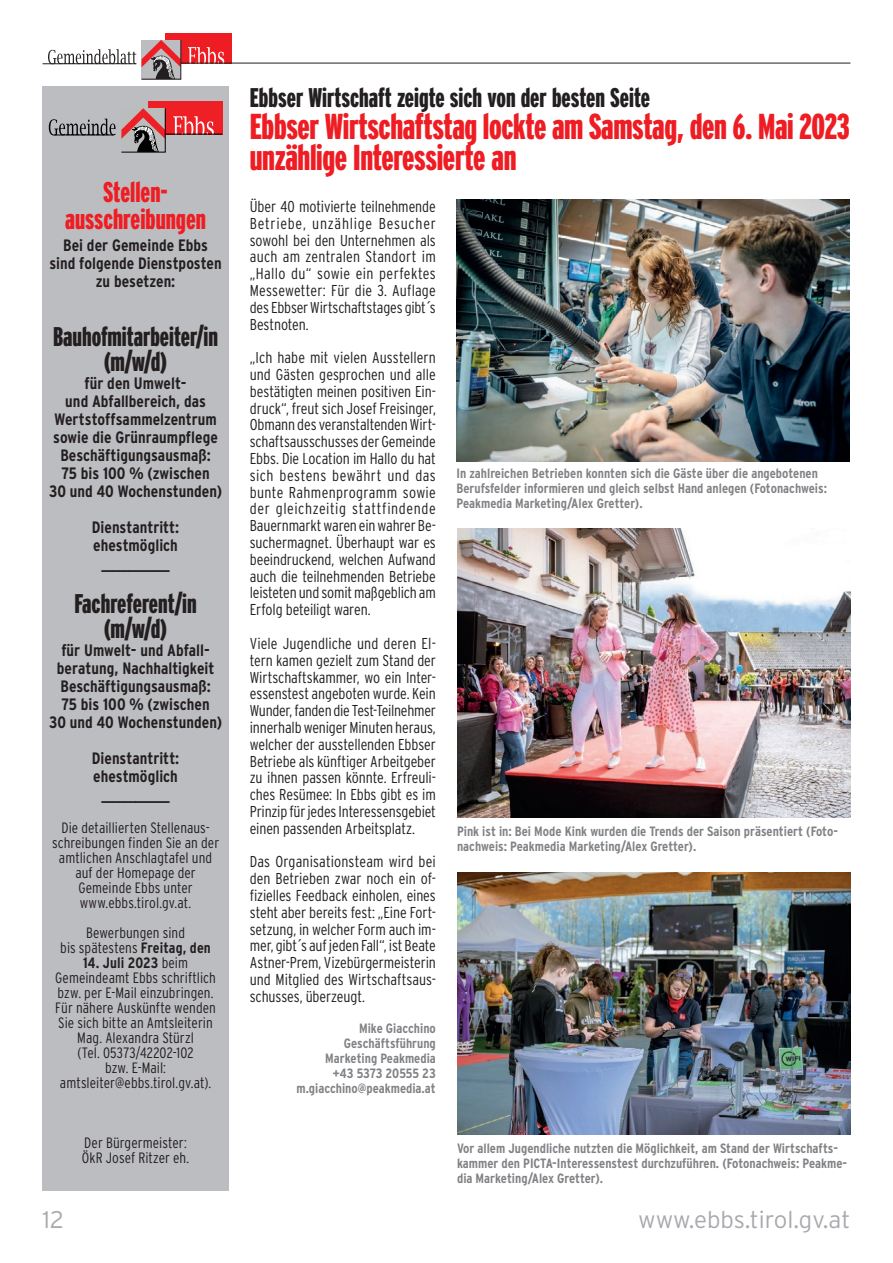
<style>
.page{position:relative;width:893px;height:1263px;background:#fff}
.page>*{position:absolute;margin:0;border:0;box-sizing:border-box;transform-origin:0 0}
.t1{font:900 36px/31.5px "Interstate Compressed";letter-spacing:-.01em;color:#ee1d23}
.t2{font:900 28.5px/27px "Interstate Compressed";color:#ee1d23;text-align:center}
.t3{font:900 27px/25.5px "Interstate Compressed";color:#231f20;text-align:center}
.t4{font:300 24px "Interstate";color:#a8a9ad}
.t5{font:700 16.5px/18px "Interstate Condensed";color:#231f20;text-align:center}
.t6{font:300 15.75px/16.8px "Interstate Condensed";letter-spacing:-.01em;color:#231f20;text-align:justify}
.t7{font:300 15px/15px "Interstate Condensed";letter-spacing:.005em;color:#231f20;text-align:center}
.t8{font:700 13.5px/15px "Interstate Condensed";color:#808285}
.s1{font-weight:700}
</style>
<div class="page">
<div style="left:165px;top:33px;width:67px;height:31px;background:#ee1d23"></div>
<hr style="left:43px;top:63px;width:93px;height:1px;background:#231f20">
<svg style="left:188px;top:47px;width:36px;height:16px"></svg>
<svg style="left:48px;top:40px;width:133px;height:40px"></svg>
<hr style="left:181px;top:63px;width:669px;height:1px;background:#231f20">
<img style="left:456px;top:199px;width:394px;height:263px">
<img style="left:457px;top:528px;width:393px;height:290px">
<img style="left:457px;top:873px;width:393px;height:262px">
<div style="left:43px;top:86px;width:186px;height:1105px;background:#bcbdc0"></div>
<div style="left:148px;top:101px;width:74px;height:34px;background:#ee2026"></div>
<svg style="left:173px;top:116px;width:41px;height:18px"></svg>
<svg style="left:49px;top:108px;width:117px;height:45px"></svg>
<hr style="left:165px;top:134px;width:57px;height:1px;background:#000001">
<h2 class="t2" style="left:65px;top:179px;width:142px">Stellen&shy;ausschreibungen</h2>
<p class="t5" style="left:49px;top:237px;width:174px">Bei der Gemeinde Ebbs sind folgende Dienstposten zu besetzen:</p>
<h3 class="t3" style="left:53px;top:323px;width:167px">Bauhofmitarbeiter/in (m/w/d)</h3>
<p class="t5" style="left:49px;top:374px;width:175px">für den Umwelt-<br>und Abfallbereich, das<br>Wertstoffsammelzentrum sowie die Grünraumpflege<br>Beschäftigungsausmaß:<br>75 bis 100 % (zwischen<br>30 und 40 Wochenstunden)</p>
<p class="t5" style="left:92px;top:518px;width:89px">Dienstantritt: ehestmöglich ____________</p>
<h3 class="t3" style="left:74px;top:590px;width:124px">Fachreferent/in (m/w/d)</h3>
<p class="t5" style="left:49px;top:641px;width:175px">für Umwelt- und Abfall&shy;beratung, Nachhaltigkeit<br>Beschäftigungsausmaß:<br>75 bis 100 % (zwischen<br>30 und 40 Wochenstunden)</p>
<p class="t5" style="left:92px;top:749px;width:89px">Dienstantritt: ehestmöglich ____________</p>
<p class="t7" style="left:52px;top:820px;width:169px">Die detaillierten Stellenaus&shy;schreibungen finden Sie an der amtlichen Anschlagtafel und auf der Homepage der<br>Gemeinde Ebbs unter www.ebbs.tirol.gv.at.</p>
<p class="t7" style="left:60px;top:925px;width:152px">Bewerbungen sind<br>bis spätestens <span class="s1">Freitag, den</span></p>
<p class="t7" style="left:55px;top:955px;width:162px"><span class="s1">14. Juli 2023</span> beim<br>Gemeindeamt Ebbs schriftlich bzw. per E-Mail einzubringen.<br>Für nähere Auskünfte wenden<br>Sie sich bitte an Amtsleiterin<br>Mag. Alexandra Stürzl<br>(Tel. 05373/42202-102<br>bzw. E-Mail: amtsleiter@ebbs.tirol.gv.at).</p>
<p class="t7" style="left:82px;top:1135px;width:109px;text-align:left">Der Bürgermeister:<br>ÖkR Josef Ritzer eh.</p>
<h3 class="t3" style="left:250px;top:85px;width:402px">Ebbser Wirtschaft zeigte sich von der besten Seite</h3>
<h1 class="t1" style="left:250px;top:110px;width:602px">Ebbser Wirtschaftstag lockte am Samstag, den 6. Mai 2023 unzählige Interessierte an</h1>
<p class="t6" style="left:250px;top:198px;width:188px">Über 40 motivierte teilnehmende Betriebe, unzählige Besucher sowohl bei den Unternehmen als auch am zentralen Standort im „Hallo du“ sowie ein perfektes Messewetter: Für die 3. Auflage des Ebbser Wirtschaftstages gibt´s Bestnoten.</p>
<p class="t6" style="left:250px;top:349px;width:188px">„Ich habe mit vielen Ausstellern und Gästen gesprochen und alle bestätigten meinen positiven Ein&shy;druck“, freut sich Josef Freisinger, Obmann des veranstaltenden Wirt&shy;schaftsausschusses der Gemeinde Ebbs. Die Location im Hallo du hat sich bestens bewährt und das bunte Rahmenprogramm sowie der gleichzeitig stattfindende Bauernmarkt waren ein wahrer Be&shy;suchermagnet. Überhaupt war es beeindruckend, welchen Aufwand auch die teilnehmenden Betriebe leisteten und somit maßgeblich am Erfolg beteiligt waren.</p>
<p class="t6" style="left:250px;top:635px;width:188px">Viele Jugendliche und deren El&shy;tern kamen gezielt zum Stand der Wirtschaftskammer, wo ein Inter&shy;essenstest angeboten wurde. Kein Wunder, fanden die Test-Teilnehmer innerhalb weniger Minuten heraus, welcher der ausstellenden Ebbser Betriebe als künftiger Arbeitgeber zu ihnen passen könnte. Erfreuli&shy;ches Resümee: In Ebbs gibt es im Prinzip für jedes Interessensgebiet einen passenden Arbeitsplatz.</p>
<p class="t6" style="left:250px;top:853px;width:188px">Das Organisationsteam wird bei den Betrieben zwar noch ein of&shy;fizielles Feedback einholen, eines steht aber bereits fest: „Eine Fort&shy;setzung, in welcher Form auch im&shy;mer, gibt´s auf jeden Fall“, ist Beate Astner-Prem, Vizebürgermeisterin und Mitglied des Wirtschaftsaus&shy;schusses, überzeugt.</p>
<p class="t8" style="left:296px;top:1021px;width:141px;text-align:right">Mike Giacchino<br>Geschäftsführung<br>Marketing Peakmedia<br>+43 5373 20555 23 m.giacchino@peakmedia.at</p>
<p class="t8" style="left:456px;top:466px;width:372px">In zahlreichen Betrieben konnten sich die Gäste über die angebotenen<br>Berufsfelder informieren und gleich selbst Hand anlegen (Fotonachweis:<br>Peakmedia Marketing/Alex Gretter).</p>
<p class="t8" style="left:457px;top:823px;width:382px">Pink ist in: Bei Mode Kink wurden die Trends der Saison präsentiert (Foto&shy;nachweis: Peakmedia Marketing/Alex Gretter).</p>
<p class="t8" style="left:457px;top:1140px;width:392px">Vor allem Jugendliche nutzten die Möglichkeit, am Stand der Wirtschafts&shy;kammer den PICTA-Interessenstest durchzuführen. (Fotonachweis: Peakme&shy;dia Marketing/Alex Gretter).</p>
<h3 class="t4" style="left:43px;top:1206px;width:23px">12</h3>
<h3 class="t4" style="left:638px;top:1206px;width:214px">www.ebbs.tirol.gv.at</h3>
</div>
